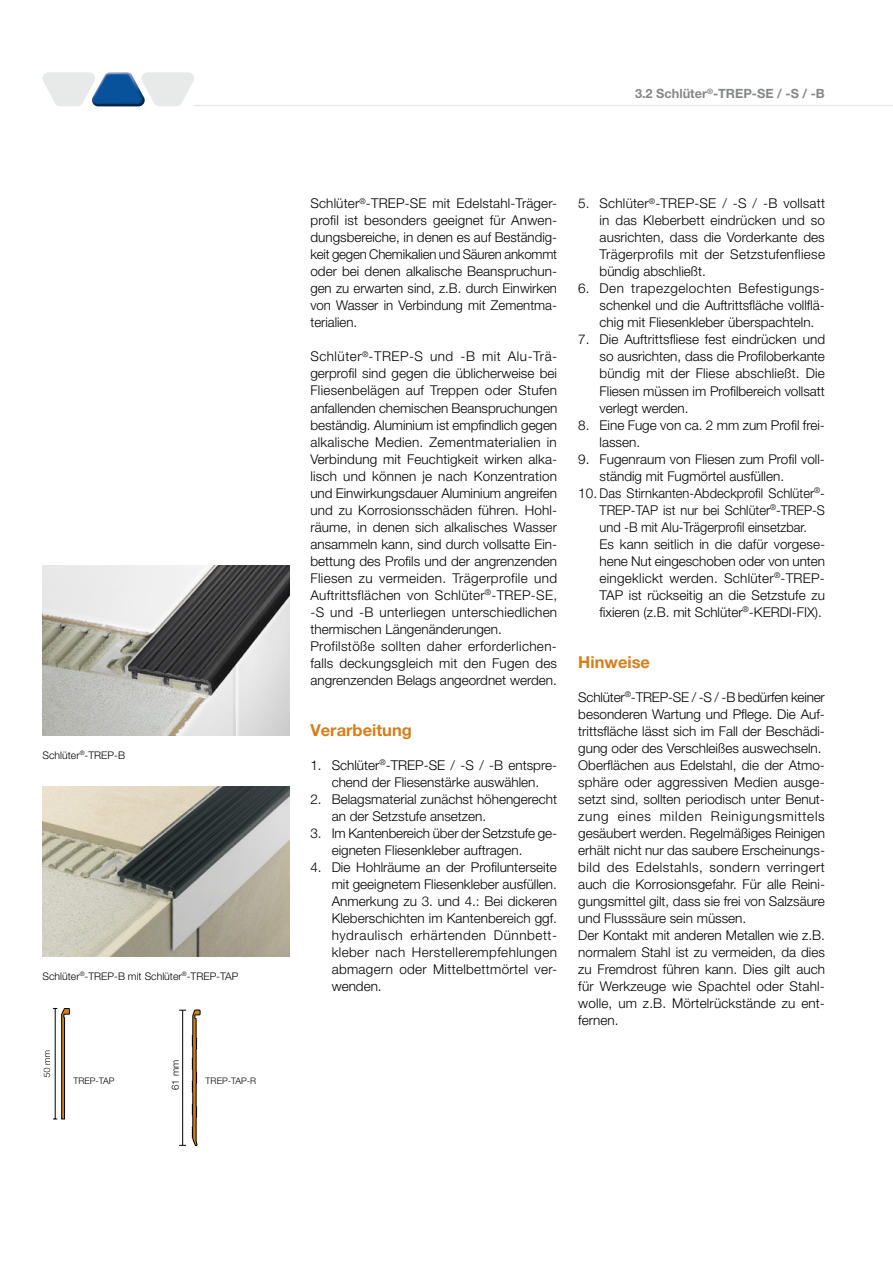
<style>
.page{position:relative;width:893px;height:1263px;background:#fff}
.page>*{position:absolute;margin:0;border:0;box-sizing:border-box;transform-origin:0 0}
.t1{font:700 16.5px "Helvetica Neue LT Pro";color:#d57e1c}
.t2{font:300 13.5px/17px "Helvetica Neue LT Pro";color:#000}
.t3{font:700 12.75px "Helvetica Neue LT Pro";color:#868788}
.t4{font:300 10.5px "Helvetica Neue LT Pro";color:#000}
.t5{font:300 9.75px "Helvetica Neue LT Pro";color:#000}
.t6{font:300 9px "Helvetica Neue LT Pro";color:#000}
</style>
<div class="page">
<hr style="left:194px;top:105px;width:699px;height:1px;background:#e8e9e9">
<svg style="left:43px;top:72px;width:151px;height:34px"></svg>
<img style="left:43px;top:566px;width:246px;height:170px">
<img style="left:43px;top:787px;width:246px;height:170px">
<svg style="left:192px;top:1009px;width:8px;height:137px"></svg>
<hr style="left:182px;top:1010px;width:1px;height:135px;background:#000">
<svg style="left:44px;top:1008px;width:26px;height:112px"></svg>
<p class="t4" style="left:43px;top:748px;width:84px">Schlüter<sup>®</sup>-TREP-B</p>
<p class="t4" style="left:43px;top:969px;width:197px">Schlüter<sup>®</sup>-TREP-B mit Schlüter<sup>®</sup>-TREP-TAP</p>
<p class="t6" style="left:73px;top:1076px;width:43px">TREP-TAP</p>
<p class="t5" style="left:169px;top:1090px;width:31px;rotate:-90deg">61 mm</p>
<p class="t6" style="left:206px;top:1075px;width:52px">TREP-TAP-R</p>
<p class="t3" style="left:635px;top:86px;width:191px">3.2 Schlüter<sup>®</sup>-TREP-SE / -S / -B</p>
<p class="t2" style="left:310px;top:195px;width:248px;text-align:justify">Schlüter<sup>®</sup>-TREP-SE mit Edelstahl-Träger&shy;profil ist besonders geeignet für Anwen&shy;dungsbereiche, in denen es auf Beständig&shy;keit gegen Chemikalien und Säuren ankommt oder bei denen alkalische Beanspruchun&shy;gen zu erwarten sind, z.B. durch Einwirken von Wasser in Verbindung mit Zementma&shy;terialien.</p>
<p class="t2" style="left:310px;top:348px;width:248px">Schlüter<sup>®</sup>-TREP-S und -B mit Alu-Trä&shy;gerprofil sind gegen die üblicherweise bei Fliesenbelägen auf Treppen oder Stufen anfallenden chemischen Beanspruchungen beständig. Aluminium ist empfindlich gegen alkalische Medien. Zementmaterialien in Verbindung mit Feuchtigkeit wirken alka&shy;lisch und können je nach Konzentration und Einwirkungsdauer Aluminium angreifen und zu Korrosionsschäden führen. Hohl&shy;räume, in denen sich alkalisches Wasser ansammeln kann, sind durch vollsatte Ein&shy;bettung des Profils und der angrenzenden Fliesen zu vermeiden. Trägerprofile und Auftrittsflächen von Schlüter<sup>®</sup>-TREP-SE, -S und -B unterliegen unterschiedlichen thermischen Längenänderungen.<br>Profilstöße sollten daher erforderlichen&shy;falls deckungsgleich mit den Fugen des angrenzenden Belags angeordnet werden.</p>
<p class="t1" style="left:310px;top:720px;width:103px">Verarbeitung</p>
<p class="t2" style="left:310px;top:756px;width:248px;text-align:center">1. Schlüter<sup>®</sup>-TREP-SE / -S / -B entspre&shy;chend der Fliesenstärke auswählen.</p>
<p class="t2" style="left:332px;top:790px;width:227px;text-indent:-21px">2. Belagsmaterial zunächst höhengerecht an der Setzstufe ansetzen.</p>
<p class="t2" style="left:332px;top:824px;width:225px;text-indent:-21px">3. Im Kantenbereich über der Setzstufe ge&shy;eigneten Fliesenkleber auftragen.</p>
<p class="t2" style="left:332px;top:858px;width:227px;text-align:justify;text-indent:-21px">4. Die Hohlräume an der Profilunterseite mit geeignetem Fliesenkleber ausfüllen.<br>Anmerkung zu 3. und 4.: Bei dickeren Kleberschichten im Kantenbereich ggf. hydraulisch erhärtenden Dünnbett&shy;kleber nach Herstellerempfehlungen abmagern oder Mittelbettmörtel ver&shy;wenden.</p>
<p class="t2" style="left:600px;top:195px;width:227px;text-align:justify;text-indent:-21px">5. Schlüter<sup>®</sup>-TREP-SE / -S / -B vollsatt in das Kleberbett eindrücken und so ausrichten, dass die Vorderkante des Trägerprofils mit der Setzstufenfliese bündig abschließt.</p>
<p class="t2" style="left:600px;top:280px;width:227px;text-align:justify;text-indent:-21px">6. Den trapezgelochten Befestigungs&shy;schenkel und die Auftrittsfläche vollflä&shy;chig mit Fliesenkleber überspachteln.</p>
<p class="t2" style="left:600px;top:331px;width:227px;text-align:justify;text-indent:-21px">7. Die Auftrittsfliese fest eindrücken und so ausrichten, dass die Profiloberkante bündig mit der Fliese abschließt. Die Fliesen müssen im Profilbereich vollsatt verlegt werden.</p>
<p class="t2" style="left:600px;top:416px;width:227px;text-indent:-21px">8. Eine Fuge von ca. 2 mm zum Profil frei&shy;lassen.</p>
<p class="t2" style="left:600px;top:450px;width:227px;text-indent:-21px">9. Fugenraum von Fliesen zum Profil voll&shy;ständig mit Fugmörtel ausfüllen.</p>
<p class="t2" style="left:600px;top:484px;width:227px;text-indent:-21px">10. Das Stirnkanten-Abdeckprofil Schlüter<sup>®</sup>- TREP-TAP ist nur bei Schlüter<sup>®</sup>-TREP-S und -B mit Alu-Trägerprofil einsetzbar.<br>Es kann seitlich in die dafür vorgese&shy;hene Nut eingeschoben oder von unten eingeklickt werden. Schlüter<sup>®</sup>-TREP-TAP ist rückseitig an die Setzstufe zu fixieren (z.B. mit Schlüter<sup>®</sup>-KERDI-FIX).</p>
<p class="t1" style="left:578px;top:651px;width:73px">Hinweise</p>
<p class="t2" style="left:578px;top:688px;width:248px">Schlüter<sup>®</sup>-TREP-SE / -S / -B bedürfen keiner besonderen Wartung und Pflege. Die Auf&shy;trittsfläche lässt sich im Fall der Beschädi&shy;gung oder des Verschleißes auswechseln.<br>Oberflächen aus Edelstahl, die der Atmo&shy;sphäre oder aggressiven Medien ausge&shy;setzt sind, sollten periodisch unter Benut&shy;zung eines milden Reinigungsmittels gesäubert werden. Regelmäßiges Reinigen erhält nicht nur das saubere Erscheinungs&shy;bild des Edelstahls, sondern verringert auch die Korrosionsgefahr. Für alle Reini&shy;gungsmittel gilt, dass sie frei von Salzsäure und Flusssäure sein müssen.<br>Der Kontakt mit anderen Metallen wie z.B. normalem Stahl ist zu vermeiden, da dies zu Fremdrost führen kann. Dies gilt auch für Werkzeuge wie Spachtel oder Stahl&shy;wolle, um z.B. Mörtelrückstände zu ent&shy;fernen.</p>
</div>
